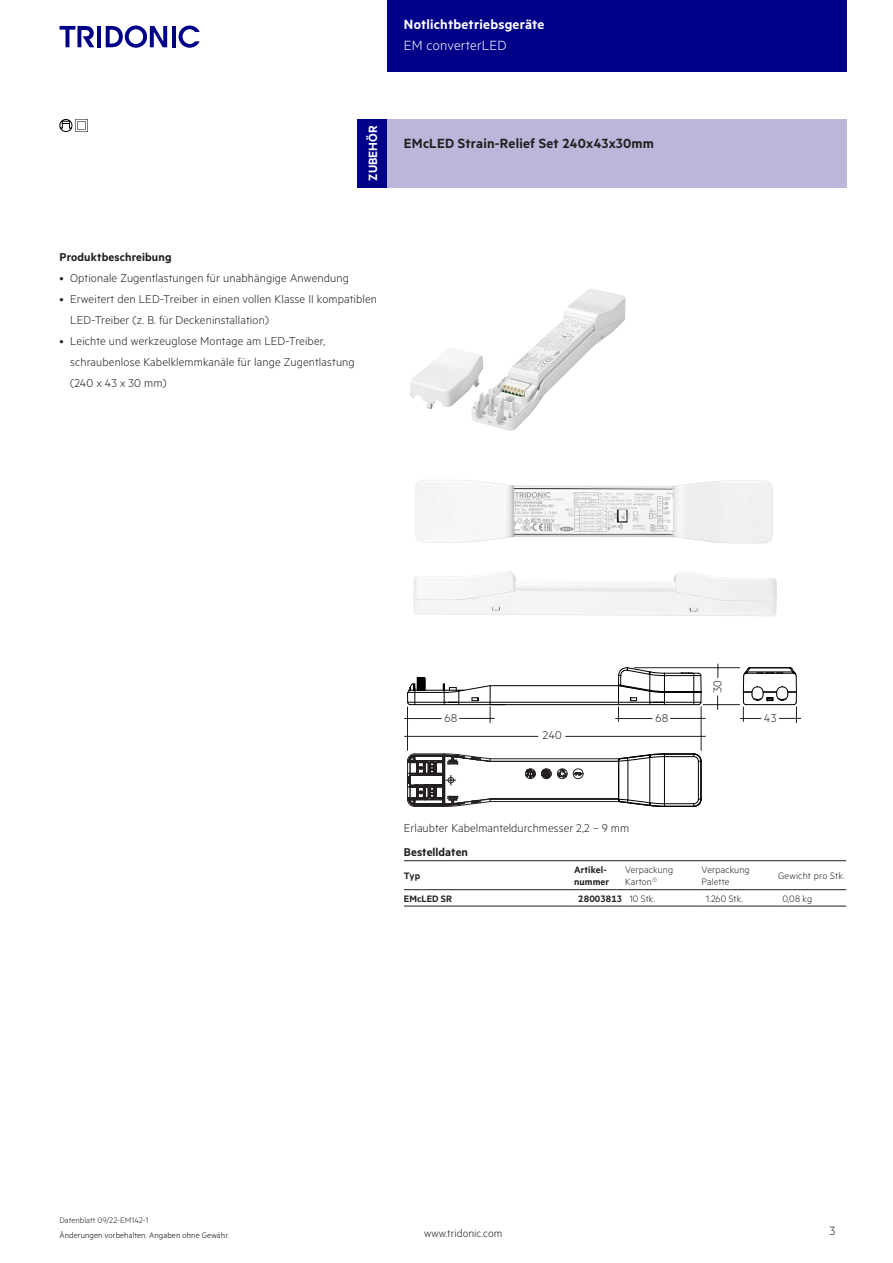
<style>
.page{position:relative;width:893px;height:1263px;background:#fff}
.page>*{position:absolute;margin:0;border:0;box-sizing:border-box;transform-origin:0 0}
.product_name_gray_bo{font:15px "Tridonic Metric Print Semi";letter-spacing:.015em;color:#231f20}
.t1{font:15px "Tridonic Metric Print Semi";letter-spacing:.015em;color:#fff}
.t2{font:15px "Tridonic Metric Print Light";letter-spacing:.015em;color:#fff}
.product_accessory{font:13.5px "Tridonic Metric Print Semi";letter-spacing:.005em;color:#fff}
.t3{font:13.5px "Tridonic Metric Print Light";color:#231f20}
.tbl_order_data_table{font:12.75px/21px "Tridonic Metric Print Light";letter-spacing:.01em;color:#231f20}
.sys_certificate_tbl{font:12.75px "Tridonic Metric Print Semi";letter-spacing:.01em;color:#231f20}
.tbl_order_data_title{font:12.75px "Tridonic Metric Print Semi";letter-spacing:.005em;color:#231f20}
.ac_frameelem{font:12.75px "Tridonic Metric Print Light";color:#231f20}
.t4{font:12px "Tridonic Metric Print Light";letter-spacing:.005em;color:#231f20}
.tbl_order_data_head{font:10.5px/12.6px "Tridonic Metric Print Light";letter-spacing:.01em;color:#231f20}
.tbl_order_data_conte{font:10.5px "Tridonic Metric Print Light";letter-spacing:.005em;color:#231f20}
.tbl_order_data_head-2{font:10.5px/12.6px "Tridonic Metric Print Semi";letter-spacing:.01em;color:#231f20}
.tbl_order_data_conte-2{font:10.5px "Tridonic Metric Print Semi";letter-spacing:.005em;color:#231f20}
.t5{font:9px "Tridonic Metric Print Light";letter-spacing:.01em;color:#000}
.t6{font:9px "Tridonic Metric Print Light";letter-spacing:.005em;color:#231f20}
</style>
<div class="page">
<div style="left:387px;top:0;width:459px;height:72px;background:#008"></div>
<hr style="left:97px;top:26px;width:4px;height:21px;background:#008">
<svg style="left:106px;top:26px;width:61px;height:22px"></svg>
<hr style="left:172px;top:26px;width:3px;height:21px;background:#008">
<svg style="left:179px;top:26px;width:21px;height:22px"></svg>
<svg style="left:60px;top:26px;width:34px;height:21px"></svg>
<div style="left:387px;top:119px;width:459px;height:68px;background:#bbb7da"></div>
<div style="left:357px;top:119px;width:30px;height:68px;background:#008"></div>
<img style="left:410px;top:289px;width:215px;height:142px">
<img style="left:415px;top:480px;width:358px;height:64px">
<img style="left:413px;top:570px;width:364px;height:46px">
<hr style="left:565px;top:736px;width:141px;height:1px;background:#231f20">
<hr style="left:404px;top:736px;width:134px;height:1px;background:#231f20">
<hr style="left:670px;top:718px;width:36px;height:1px;background:#231f20">
<hr style="left:701px;top:706px;width:1px;height:45px;background:#231f20">
<hr style="left:407px;top:706px;width:1px;height:45px;background:#231f20">
<hr style="left:404px;top:718px;width:37px;height:1px;background:#231f20">
<hr style="left:634px;top:667px;width:106px;height:1px;background:#231f20">
<hr style="left:703px;top:704px;width:37px;height:1px;background:#231f20">
<svg style="left:718px;top:664px;width:1px;height:14px"></svg>
<svg style="left:717px;top:695px;width:1px;height:15px"></svg>
<svg style="left:740px;top:667px;width:61px;height:56px"></svg>
<svg style="left:407px;top:667px;width:295px;height:56px"></svg>
<svg style="left:407px;top:753px;width:295px;height:54px"></svg>
<hr style="left:404px;top:889px;width:170px;height:1px;background:#231f20">
<hr style="left:574px;top:889px;width:51px;height:1px;background:#231f20">
<hr style="left:625px;top:889px;width:77px;height:1px;background:#231f20">
<hr style="left:702px;top:889px;width:76px;height:1px;background:#231f20">
<hr style="left:778px;top:889px;width:68px;height:1px;background:#231f20">
<hr style="left:404px;top:860px;width:170px;height:1px;background:#231f20">
<hr style="left:574px;top:860px;width:51px;height:1px;background:#231f20">
<hr style="left:625px;top:860px;width:77px;height:1px;background:#231f20">
<hr style="left:702px;top:860px;width:76px;height:1px;background:#231f20">
<hr style="left:778px;top:860px;width:68px;height:1px;background:#231f20">
<hr style="left:625px;top:906px;width:77px;height:1px;background:#231f20">
<hr style="left:702px;top:906px;width:76px;height:1px;background:#231f20">
<hr style="left:778px;top:906px;width:68px;height:1px;background:#231f20">
<hr style="left:404px;top:906px;width:170px;height:1px;background:#231f20">
<hr style="left:574px;top:906px;width:51px;height:1px;background:#231f20">
<svg style="left:60px;top:119px;width:28px;height:13px"></svg>
<p class="t1" style="left:404px;top:15px;width:142px">Notlichtbetriebsgeräte</p>
<p class="t2" style="left:404px;top:37px;width:104px">EM converterLED</p>
<p class="product_accessory" style="left:365px;top:181px;width:57px;rotate:-90deg">ZUBEHÖR</p>
<p class="product_name_gray_bo" style="left:404px;top:134px;width:251px">EMcLED Strain-Relief Set 240x43x30mm</p>
<p class="sys_certificate_tbl" style="left:60px;top:250px;width:114px">Produktbeschreibung</p>
<p class="tbl_order_data_table" style="left:60px;top:267px;width:291px">• Optionale Zugentlastungen für unabhängige Anwendung</p>
<p class="tbl_order_data_table" style="left:70px;top:288px;width:308px;text-indent:-11px">• Erweitert den LED-Treiber in einen vollen Klasse II kompatiblen<br>LED-Treiber (z. B. für Deckeninstallation)</p>
<p class="tbl_order_data_table" style="left:70px;top:330px;width:286px;text-indent:-11px">• Leichte und werkzeuglose Montage am LED-Treiber, schraubenlose Kabelklemmkanäle für lange Zugentlastung (240 x 43 x 30 mm)</p>
<p class="ac_frameelem" style="left:710px;top:693px;width:15px;rotate:-90deg">30</p>
<p class="ac_frameelem" style="left:444px;top:711px;width:15px">68</p>
<p class="ac_frameelem" style="left:655px;top:711px;width:15px">68</p>
<p class="ac_frameelem" style="left:764px;top:711px;width:15px">43</p>
<p class="ac_frameelem" style="left:542px;top:728px;width:21px">240</p>
<p class="tbl_order_data_table" style="left:404px;top:817px;width:227px">Erlaubter Kabelmanteldurchmesser 2,2 – 9 mm</p>
<p class="tbl_order_data_title" style="left:404px;top:845px;width:66px">Bestelldaten</p>
<p class="tbl_order_data_head-2" style="left:404px;top:869px;width:18px">Typ</p>
<p class="tbl_order_data_head-2" style="left:574px;top:863px;width:37px">Artikel&shy;nummer</p>
<p class="tbl_order_data_head" style="left:625px;top:863px;width:50px">Verpackung<br>Karton</p>
<p class="tbl_order_data_head" style="left:702px;top:863px;width:50px">Verpackung<br>Palette</p>
<p class="tbl_order_data_head" style="left:778px;top:869px;width:68px">Gewicht pro Stk.</p>
<p class="tbl_order_data_conte-2" style="left:404px;top:892px;width:50px">EMcLED SR</p>
<p class="tbl_order_data_conte-2" style="left:578px;top:892px;width:46px">28003813</p>
<p class="tbl_order_data_conte" style="left:629px;top:892px;width:27px">10 Stk.</p>
<p class="tbl_order_data_conte" style="left:706px;top:892px;width:39px">1.260 Stk.</p>
<p class="tbl_order_data_conte" style="left:782px;top:892px;width:31px">0,08 kg</p>
<p class="t6" style="left:60px;top:1215px;width:90px">Datenblatt 09/22-EM142-1</p>
<p class="t5" style="left:60px;top:1229px;width:171px">Änderungen vorbehalten. Angaben ohne Gewähr.</p>
<p class="t4" style="left:424px;top:1227px;width:80px">www.tridonic.com</p>
<p class="t3" style="left:829px;top:1223px;width:7px">3</p>
</div>
